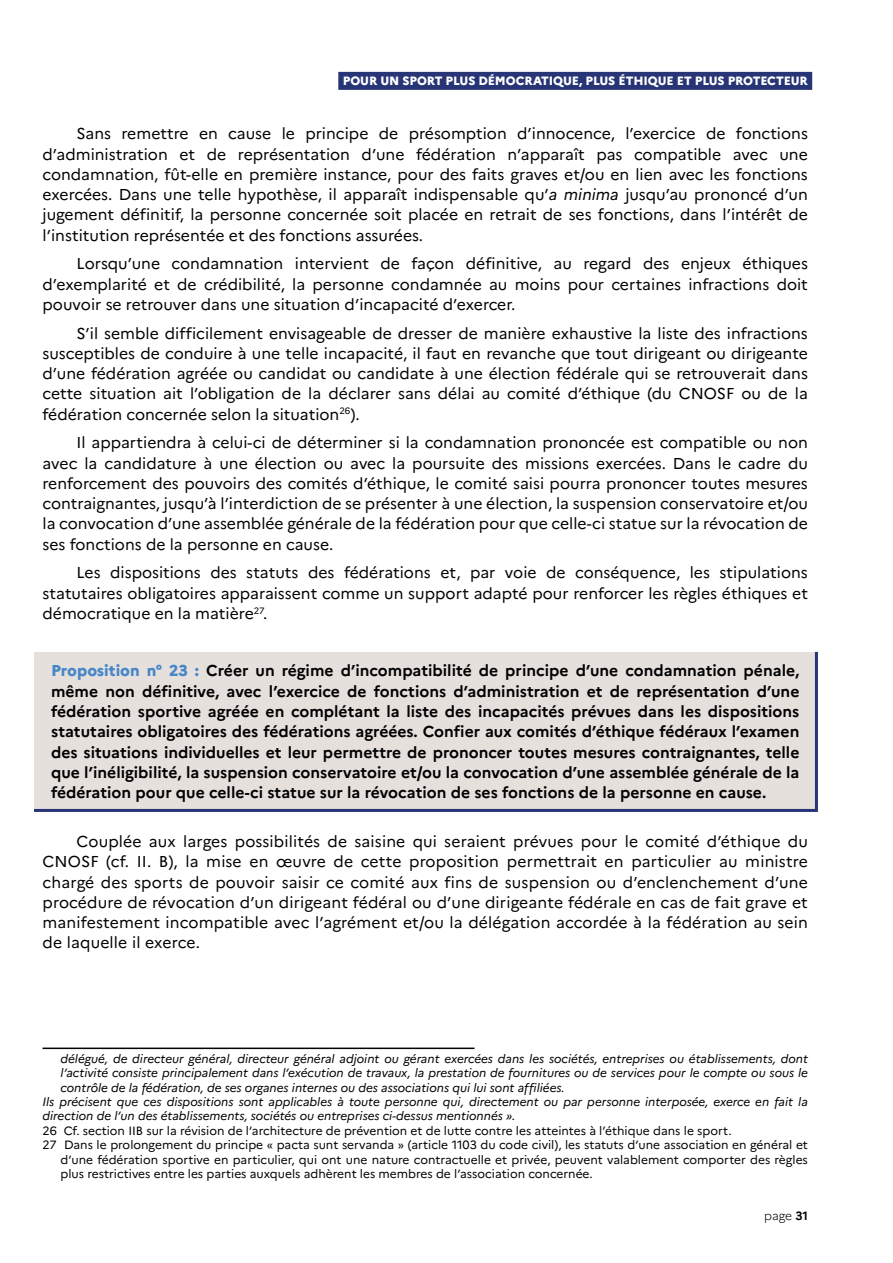
<style>
.page{position:relative;width:893px;height:1263px;background:#fff}
.page>*{position:absolute;margin:0;border:0;box-sizing:border-box;transform-origin:0 0}
.t1{font:15.75px/20.2px "Marianne";color:#000;text-align:justify}
.t2{font:700 15.75px/20.2px "Marianne";color:#000;text-align:justify}
.t3{font:italic 12px "Marianne";color:#000}
.t4{font:12px "Marianne";color:#000}
.t5{font:800 12px "Marianne";letter-spacing:-.01em;color:#fff}
.t6{font:300 12px "Marianne";color:#000}
.s1{font-style:italic}
.s2{font-weight:800;color:#4887c7}
.s3{font-weight:700}
</style>
<div class="page">
<div style="left:338px;top:72px;width:474px;height:18px;background:#273475"></div>
<div style="left:34px;top:651px;width:784px;height:161px;background:#e6e0dd"></div>
<hr style="left:43px;top:1047px;width:432px;height:2px;background:#000">
<p class="t5" style="left:343px;top:73px;width:467px">POUR UN SPORT PLUS DÉMOCRATIQUE, PLUS ÉTHIQUE ET PLUS PROTECTEUR</p>
<p class="t1" style="left:43px;top:124px;width:767px;text-indent:34px">Sans remettre en cause le principe de présomption d’innocence, l’exercice de fonctions d’administration et de représentation d’une fédération n’apparaît pas compatible avec une condamnation, fût-elle en première instance, pour des faits graves et/ou en lien avec les fonctions exercées. Dans une telle hypothèse, il apparaît indispensable qu’<span class="s1">a minima</span> jusqu’au prononcé d’un jugement définitif, la personne concernée soit placée en retrait de ses fonctions, dans l’intérêt de l’institution représentée et des fonctions assurées.</p>
<p class="t1" style="left:43px;top:254px;width:767px;text-indent:34px">Lorsqu’une condamnation intervient de façon définitive, au regard des enjeux éthiques d’exemplarité et de crédibilité, la personne condamnée au moins pour certaines infractions doit pouvoir se retrouver dans une situation d’incapacité d’exercer.</p>
<p class="t1" style="left:43px;top:323px;width:767px;text-indent:34px">S’il semble difficilement envisageable de dresser de manière exhaustive la liste des infractions susceptibles de conduire à une telle incapacité, il faut en revanche que tout dirigeant ou dirigeante d’une fédération agréée ou candidat ou candidate à une élection fédérale qui se retrouverait dans cette situation ait l’obligation de la déclarer sans délai au comité d’éthique (du CNOSF ou de la fédération concernée selon la situation<sup>26</sup>).</p>
<p class="t1" style="left:43px;top:433px;width:767px;text-indent:34px">Il appartiendra à celui-ci de déterminer si la condamnation prononcée est compatible ou non avec la candidature à une élection ou avec la poursuite des missions exercées. Dans le cadre du renforcement des pouvoirs des comités d’éthique, le comité saisi pourra prononcer toutes mesures contraignantes, jusqu’à l’interdiction de se présenter à une élection, la suspension conservatoire et/ou la convocation d’une assemblée générale de la fédération pour que celle-ci statue sur la révocation de ses fonctions de la personne en cause.</p>
<p class="t1" style="left:43px;top:563px;width:767px;text-indent:34px">Les dispositions des statuts des fédérations et, par voie de conséquence, les stipulations statutaires obligatoires apparaissent comme un support adapté pour renforcer les règles éthiques et démocratique en la matière<sup>27</sup>.</p>
<p class="t2" style="left:51px;top:661px;width:750px"><span class="s2">Proposition n° 23 :</span> Créer un régime d’incompatibilité de principe d’une condamnation pénale, même non définitive, avec l’exercice de fonctions d’administration et de représentation d’une fédération sportive agréée en complétant la liste des incapacités prévues dans les dispositions statutaires obligatoires des fédérations agréées. Confier aux comités d’éthique fédéraux l’examen des situations individuelles et leur permettre de prononcer toutes mesures contraignantes, telle que l’inéligibilité, la suspension conservatoire et/ou la convocation d’une assemblée générale de la fédération pour que celle-ci statue sur la révocation de ses fonctions de la personne en cause.</p>
<p class="t1" style="left:43px;top:831px;width:767px;text-indent:34px">Couplée aux larges possibilités de saisine qui seraient prévues pour le comité d’éthique du CNOSF (cf. II. B), la mise en œuvre de cette proposition permettrait en particulier au ministre chargé des sports de pouvoir saisir ce comité aux fins de suspension ou d’enclenchement d’une procédure de révocation d’un dirigeant fédéral ou d’une dirigeante fédérale en cas de fait grave et manifestement incompatible avec l’agrément et/ou la délégation accordée à la fédération au sein de laquelle il exerce.</p>
<p class="t3" style="left:61px;top:1051px;width:749px">délégué, de directeur général, directeur général adjoint ou gérant exercées dans les sociétés, entreprises ou établissements, dont</p>
<p class="t3" style="left:61px;top:1065px;width:749px">l’activité consiste principalement dans l’exécution de travaux, la prestation de fournitures ou de services pour le compte ou sous le</p>
<p class="t3" style="left:61px;top:1080px;width:506px">contrôle de la fédération, de ses organes internes ou des associations qui lui sont affiliées.</p>
<p class="t3" style="left:43px;top:1094px;width:767px">Ils précisent que ces dispositions sont applicables à toute personne qui, directement ou par personne interposée, exerce en fait la</p>
<p class="t3" style="left:43px;top:1109px;width:474px">direction de l’un des établissements, sociétés ou entreprises ci-dessus mentionnés ».</p>
<p class="t4" style="left:43px;top:1123px;width:691px">26 Cf. section IIB sur la révision de l’architecture de prévention et de lutte contre les atteintes à l’éthique dans le sport.</p>
<p class="t4" style="left:43px;top:1137px;width:767px">27 Dans le prolongement du principe « pacta sunt servanda » (article 1103 du code civil), les statuts d’une association en général et</p>
<p class="t4" style="left:61px;top:1152px;width:749px">d’une fédération sportive en particulier, qui ont une nature contractuelle et privée, peuvent valablement comporter des règles</p>
<p class="t4" style="left:61px;top:1166px;width:534px">plus restrictives entre les parties auxquels adhèrent les membres de l’association concernée.</p>
<p class="t6" style="left:764px;top:1209px;width:45px">page <span class="s3">31</span></p>
</div>
